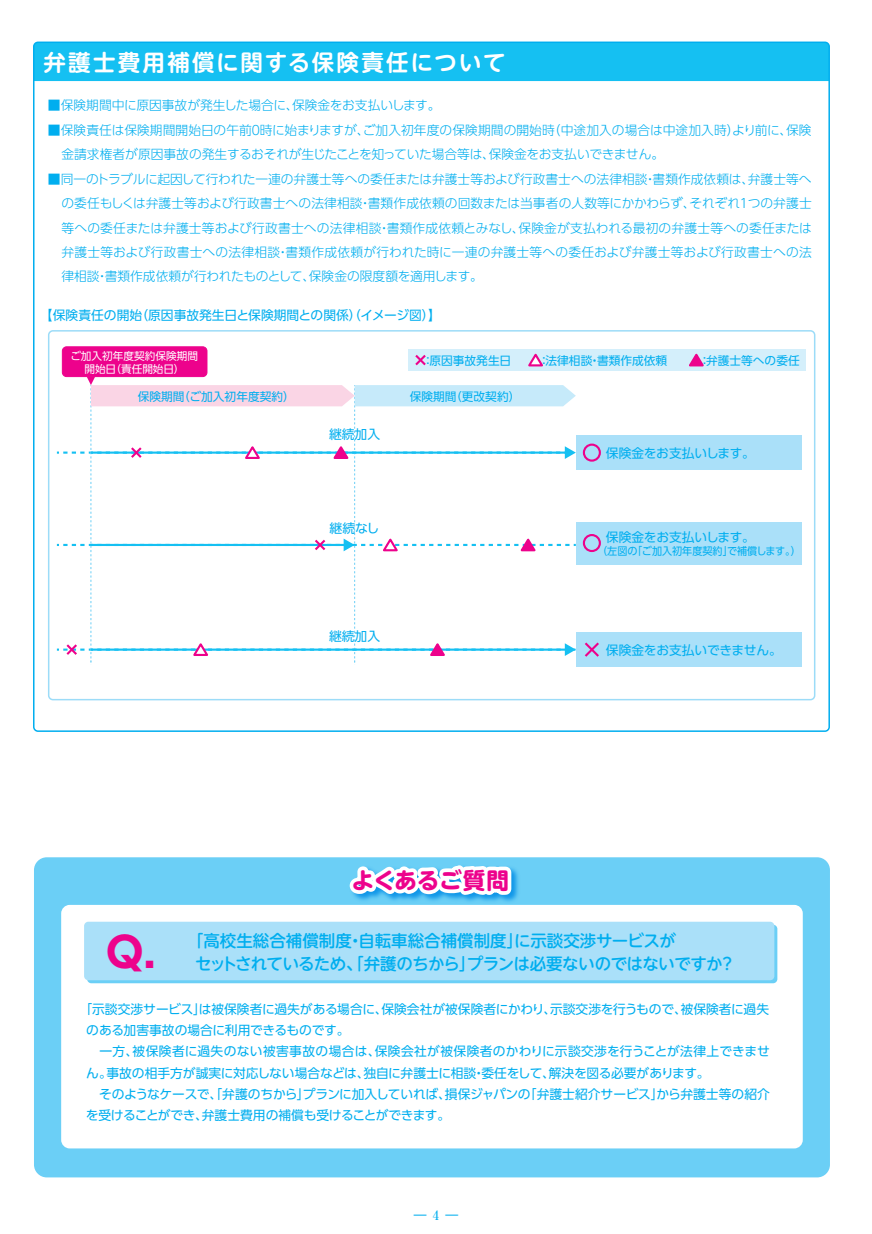
<style>
.page{position:relative;width:872px;height:1234px;background:#fff}
.page>*{position:absolute;margin:0;border:0;box-sizing:border-box;transform-origin:0 0}
.t1{font:700 41.25px "UD Shin Go Pro";color:#ed028c}
.t2{font:700 22.5px "UD Shin M Go Pro De";letter-spacing:.09em;color:#fff}
.t3{font:700 22.5px "UD Shin M Go Pro";letter-spacing:-.01em;color:#ed028c}
.t4{font:500 16.5px "UD Shin M Go Pro";letter-spacing:-.025em;color:#00aeef}
.t5{font:500 16.5px "UD Shin M Go Pro";color:#00aeef}
.t6{font:300 12.75px/24.5px "UD Shin Go Pro";color:#00aeef}
.t7{font:12.75px/21.3px "UD Shin Go Pro";color:#00aeef}
.t8{font:500 12.75px "Ryumin Pr 6";color:#00aeef}
.t9{font:11.7px "UD Shin Go Pro";color:#00aeef}
.t10{font:10.65px/13.5px "UD Shin Go Pro";color:#fff;text-align:center}
.t11{font:10.65px "UD Shin Go Pro";color:#00aeef;scale:.95 1}
</style>
<div class="page">
<div style="left:34px;top:42px;width:795px;height:39px;background:#15c0f2"></div>
<div style="left:62px;top:347px;width:145px;height:29px;background:#ed028c;border-radius:4px"></div>
<div style="left:62px;top:346px;width:145px;height:31px;border:1px solid #ed028c;border-radius:4px"></div>
<div style="left:408px;top:349px;width:397px;height:21px;background:#d4effb"></div>
<div style="left:576px;top:435px;width:225px;height:34px;background:#aae0f9"></div>
<svg style="left:415px;top:355px;width:11px;height:11px"></svg>
<svg style="left:528px;top:353px;width:15px;height:14px"></svg>
<svg style="left:689px;top:353px;width:15px;height:14px"></svg>
<svg style="left:57px;top:376px;width:519px;height:287px"></svg>
<div style="left:583px;top:443px;width:18px;height:18px;border:2px solid #ed028c;border-radius:50%"></div>
<div style="left:576px;top:521px;width:225px;height:43px;background:#aae0f9"></div>
<div style="left:583px;top:534px;width:18px;height:18px;border:2px solid #ed028c;border-radius:50%"></div>
<div style="left:576px;top:632px;width:225px;height:34px;background:#aae0f9"></div>
<svg style="left:584px;top:642px;width:15px;height:15px"></svg>
<div style="left:48px;top:330px;width:767px;height:370px;border:2px solid #9cdcf8;border-radius:4px"></div>
<div style="left:34px;top:857px;width:796px;height:320px;background:#6bcff6;border-radius:13px"></div>
<div style="left:61px;top:904px;width:741px;height:244px;background:#fff;border-radius:9px"></div>
<div style="left:87px;top:924px;width:690px;height:59px;background:linear-gradient(to bottom,#69cef6,#6fd0f6);border-radius:4px"></div>
<div style="left:84px;top:921px;width:690px;height:59px;background:#aae0f9;border-radius:4px"></div>
<img style="left:346px;top:871px;width:179px;height:34px">
<svg style="left:346px;top:865px;width:170px;height:38px"></svg>
<h2 class="t2" style="left:44px;top:44px;width:463px">弁護士費用補償に関する保険責任について</h2>
<p class="t6" style="left:48px;top:93px;width:394px">■保険期間中に原因事故が発生した場合に、保険金をお支払いします。</p>
<p class="t6" style="left:61px;top:117px;width:751px;text-indent:-13px">■保険責任は保険期間開始日の午前０時に始まりますが、ご加入初年度の保険期間の開始時（中途加入の場合は中途加入時）より前に、保険金請求権者が原因事故の発生するおそれが生じたことを知っていた場合等は、保険金をお支払いできません。</p>
<p class="t6" style="left:61px;top:166px;width:752px;text-align:justify;text-indent:-13px">■同一のトラブルに起因して行われた一連の弁護士等への委任または弁護士等および行政書士への法律相談・書類作成依頼は、弁護士等への委任もしくは弁護士等および行政書士への法律相談・書類作成依頼の回数または当事者の人数等にかかわらず、それぞれ１つの弁護士等への委任または弁護士等および行政書士への法律相談・書類作成依頼とみなし、保険金が支払われる最初の弁護士等への委任または弁護士等および行政書士への法律相談・書類作成依頼が行われた時に一連の弁護士等への委任および弁護士等および行政書士への法律相談・書類作成依頼が行われたものとして、保険金の限度額を適用します。</p>
<p class="t7" style="left:40px;top:304px;width:402px">【保険責任の開始（原因事故発生日と保険期間との関係）（イメージ図）】</p>
<p class="t10" style="left:70px;top:348px;width:129px">ご加入初年度契約保険期間開始日（責任開始日）</p>
<p class="t9" style="left:138px;top:386px;width:159px">保険期間（ご加入初年度契約）</p>
<p class="t7" style="left:329px;top:422px;width:53px">継続加入</p>
<p class="t9" style="left:422px;top:350px;width:91px">：原因事故発生日</p>
<p class="t9" style="left:410px;top:386px;width:112px">保険期間（更改契約）</p>
<p class="t7" style="left:330px;top:516px;width:51px">継続なし</p>
<p class="t7" style="left:329px;top:625px;width:53px">継続加入</p>
<p class="t9" style="left:538px;top:350px;width:131px">：法律相談・書類作成依頼</p>
<p class="t9" style="left:698px;top:350px;width:103px">：弁護士等への委任</p>
<p class="t7" style="left:606px;top:441px;width:150px">保険金をお支払いします。</p>
<p class="t7" style="left:606px;top:526px;width:150px">保険金をお支払いします。</p>
<p class="t11" style="left:597px;top:542px;width:216px">（左図の「ご加入初年度契約」で補償します。）</p>
<p class="t7" style="left:606px;top:638px;width:177px">保険金をお支払いできません。</p>
<h2 class="t3" style="left:352px;top:861px;width:158px">よくあるご質問</h2>
<h1 class="t1" style="left:104px;top:918px;width:53px">Ｑ.</h1>
<p class="t5" style="left:187px;top:927px;width:490px">「高校生総合補償制度・自転車総合補償制度」に示談交渉サービスが</p>
<p class="t4" style="left:195px;top:949px;width:542px">セットされているため、「弁護のちから」プランは必要ないのではないですか？</p>
<p class="t7" style="left:86px;top:997px;width:685px;text-indent:-7px">「示談交渉サービス」は被保険者に過失がある場合に、保険会社が被保険者にかわり、示談交渉を行うもので、被保険者に過失のある加害事故の場合に利用できるものです。<br>　一方、被保険者に過失のない被害事故の場合は、保険会社が被保険者のかわりに示談交渉を行うことが法律上できません。事故の相手方が誠実に対応しない場合などは、独自に弁護士に相談・委任をして、解決を図る必要があります。<br>　そのようなケースで、「弁護のちから」プランに加入していれば、損保ジャパンの「弁護士紹介サービス」から弁護士等の紹介を受けることができ、弁護士費用の補償も受けることができます。</p>
<p class="t7" style="left:431px;top:1201px;width:10px">4</p>
<p class="t8" style="left:414px;top:1204px;width:46px">―4―</p>
<p class="t7" style="left:410px;top:1201px;width:53px">―　　―</p>
</div>
